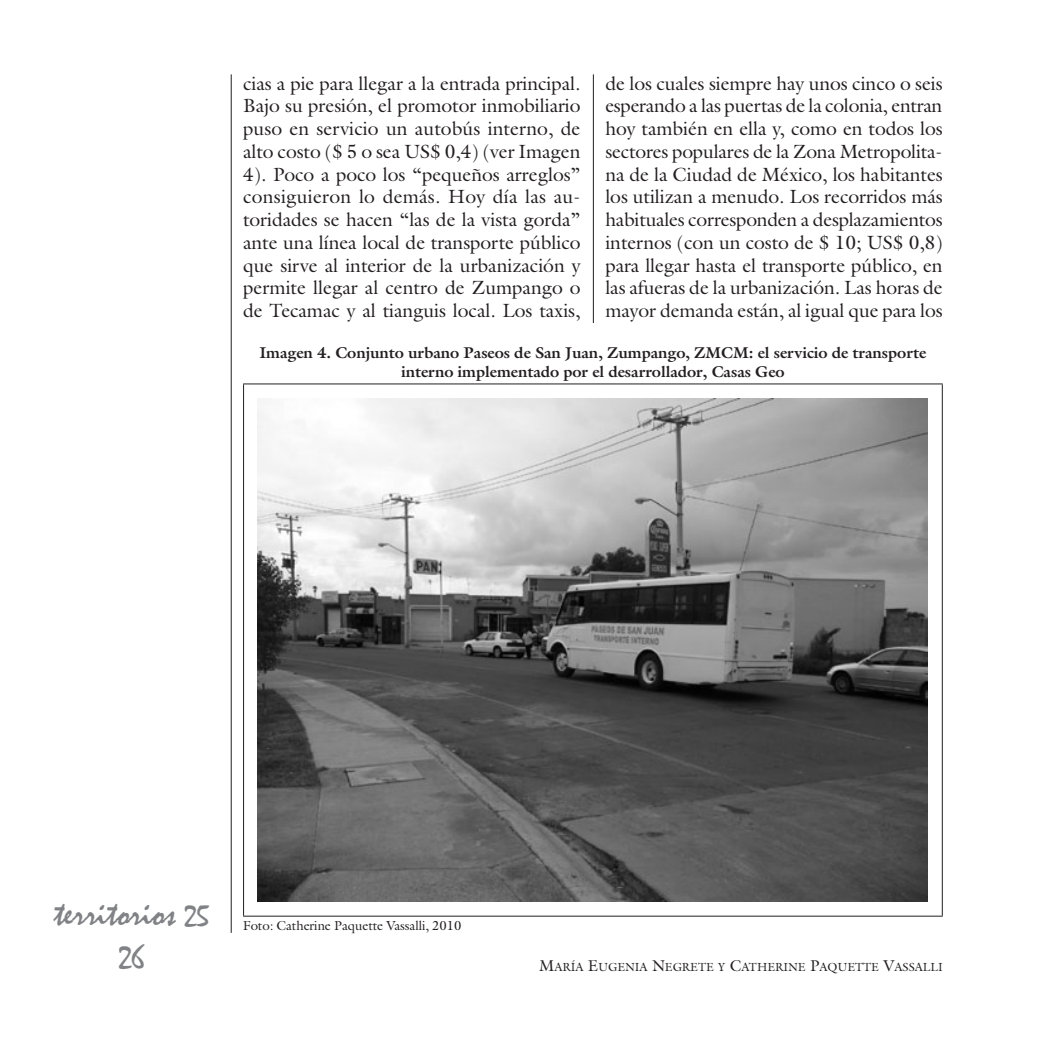
<style>
.page{position:relative;width:1042px;height:1042px;background:#fff}
.page>*{position:absolute;margin:0;border:0;box-sizing:border-box;transform-origin:0 0}
.t1{font:37.62px "Mistral";letter-spacing:-.01em;color:#808285}
.t2{font:33.25px "Mistral";color:#808285}
.t3{font:19.25px/22.8px "Galliard";letter-spacing:-.005em;color:#231f20;text-align:justify}
.t4{font:700 15.75px/18.9px "Galliard";letter-spacing:-.005em;color:#231f20;text-align:center}
.t5{font:13.12px "Galliard";letter-spacing:-.005em;color:#231f20}
.t6{font:11.9px "Galliard";color:#231f20}
.s1{font-size:31.5px}
.s2{font-size:15.75px}
</style>
<div class="page">
<hr style="left:593px;top:74px;width:1px;height:859px;background:#231f20">
<hr style="left:231px;top:74px;width:1px;height:859px;background:#231f20">
<hr style="left:243px;top:383px;width:700px;height:1px;background:#231f20">
<hr style="left:243px;top:384px;width:1px;height:532px;background:#231f20">
<hr style="left:942px;top:384px;width:1px;height:532px;background:#231f20">
<hr style="left:243px;top:916px;width:700px;height:1px;background:#231f20">
<img style="left:258px;top:399px;width:670px;height:502px">
<p class="t3" style="left:243px;top:71px;width:339px">cias a pie para llegar a la entrada principal.<br>Bajo su presión, el promotor inmobiliario puso en servicio un autobús interno, de alto costo ($ 5 o sea US$ 0,4) (ver Imagen 4). Poco a poco los “pequeños arreglos” consiguieron lo demás. Hoy día las au&shy;toridades se hacen “las de la vista gorda” ante una línea local de transporte público que sirve al interior de la urbanización y permite llegar al centro de Zumpango o de Tecamac y al tianguis local. Los taxis,</p>
<p class="t3" style="left:605px;top:71px;width:339px">de los cuales siempre hay unos cinco o seis esperando a las puertas de la colonia, entran hoy también en ella y, como en todos los sectores populares de la Zona Metropolita&shy;na de la Ciudad de México, los habitantes los utilizan a menudo. Los recorridos más habituales corresponden a desplazamientos internos (con un costo de $ 10; US$ 0,8) para llegar hasta el transporte público, en las afueras de la urbanización. Las horas de mayor demanda están, al igual que para los</p>
<p class="t4" style="left:259px;top:343px;width:668px">Imagen 4. Conjunto urbano Paseos de San Juan, Zumpango, ZMCM: el servicio de transporte interno implementado por el desarrollador, Casas Geo</p>
<h1 class="t1" style="left:54px;top:892px;width:157px">territorios <span class="s1">25</span></h1>
<h2 class="t2" style="left:119px;top:938px;width:27px">26</h2>
<p class="t5" style="left:243px;top:917px;width:220px">Foto: Catherine Paquette Vassalli, 2010</p>
<p class="t6" style="left:539px;top:959px;width:405px"><span class="s2">M</span>ARÍA <span class="s2">E</span>UGENIA <span class="s2">N</span>EGRETE Y <span class="s2">C</span>ATHERINE <span class="s2">P</span>AQUETTE <span class="s2">V</span>ASSALLI</p>
</div>
